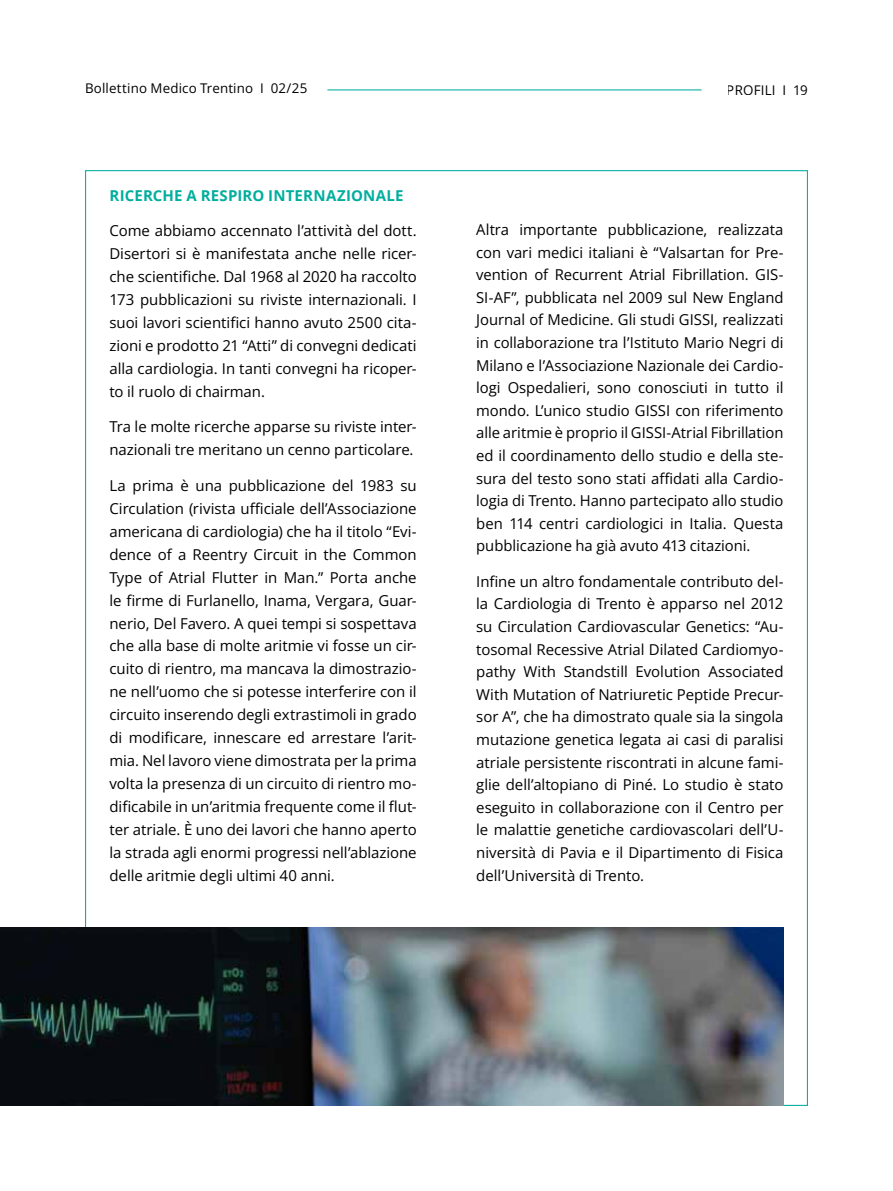
<style>
.page{position:relative;width:893px;height:1191px;background:#fff}
.page>*{position:absolute;margin:0;border:0;box-sizing:border-box;transform-origin:0 0}
.t1{font:15px/22.6px "Open Sans";letter-spacing:-.005em;color:#000;text-align:justify}
.t2{font:700 15px "Open Sans";letter-spacing:.015em;color:#00ae9d}
.t3{font:13.35px "Open Sans";letter-spacing:.01em;color:#000}
</style>
<div class="page">
<hr style="left:327px;top:89px;width:375px;height:1px;background:#00ae9d">
<img style="left:0;top:928px;width:783px;height:178px">
<p class="t3" style="left:85px;top:79px;width:224px">Bollettino Medico Trentino I 02/25</p>
<p class="t3" style="left:727px;top:80px;width:83px">PROFILI I 19</p>
<p class="t2" style="left:109px;top:185px;width:296px">RICERCHE A RESPIRO INTERNAZIONALE</p>
<p class="t1" style="left:109px;top:219px;width:309px">Come abbiamo accennato l’attività del dott.<br>Disertori si è manifestata anche nelle ricer&shy;che scientifiche. Dal 1968 al 2020 ha raccolto 173 pubblicazioni su riviste internazionali. I suoi lavori scientifici hanno avuto 2500 cita&shy;zioni e prodotto 21 “Atti” di convegni dedicati alla cardiologia. In tanti convegni ha ricoper&shy;to il ruolo di chairman.</p>
<p class="t1" style="left:109px;top:415px;width:309px">Tra le molte ricerche apparse su riviste inter&shy;nazionali tre meritano un cenno particolare.</p>
<p class="t1" style="left:109px;top:474px;width:309px">La prima è una pubblicazione del 1983 su Circulation (rivista ufficiale dell’Associazione americana di cardiologia) che ha il titolo “Evi&shy;dence of a Reentry Circuit in the Common Type of Atrial Flutter in Man.” Porta anche le firme di Furlanello, Inama, Vergara, Guar&shy;nerio, Del Favero. A quei tempi si sospettava che alla base di molte aritmie vi fosse un cir&shy;cuito di rientro, ma mancava la dimostrazio&shy;ne nell’uomo che si potesse interferire con il circuito inserendo degli extrastimoli in grado di modificare, innescare ed arrestare l’arit&shy;mia. Nel lavoro viene dimostrata per la prima volta la presenza di un circuito di rientro mo&shy;dificabile in un’aritmia frequente come il flut&shy;ter atriale. È uno dei lavori che hanno aperto la strada agli enormi progressi nell’ablazione delle aritmie degli ultimi 40 anni.</p>
<p class="t1" style="left:476px;top:218px;width:309px">Altra importante pubblicazione, realizzata con vari medici italiani è “Valsartan for Pre&shy;vention of Recurrent Atrial Fibrillation. GIS-SI-AF”, pubblicata nel 2009 sul New England Journal of Medicine. Gli studi GISSI, realizzati in collaborazione tra l’Istituto Mario Negri di Milano e l’Associazione Nazionale dei Cardio&shy;logi Ospedalieri, sono conosciuti in tutto il mondo. L’unico studio GISSI con riferimento alle aritmie è proprio il GISSI-Atrial Fibrillation ed il coordinamento dello studio e della ste&shy;sura del testo sono stati affidati alla Cardio&shy;logia di Trento. Hanno partecipato allo studio ben 114 centri cardiologici in Italia. Questa pubblicazione ha già avuto 413 citazioni.</p>
<p class="t1" style="left:476px;top:569px;width:309px">Infine un altro fondamentale contributo del&shy;la Cardiologia di Trento è apparso nel 2012 su Circulation Cardiovascular Genetics: “Au&shy;tosomal Recessive Atrial Dilated Cardiomyo&shy;pathy With Standstill Evolution Associated With Mutation of Natriuretic Peptide Precur&shy;sor A”, che ha dimostrato quale sia la singola mutazione genetica legata ai casi di paralisi atriale persistente riscontrati in alcune fami&shy;glie dell’altopiano di Piné. Lo studio è stato eseguito in collaborazione con il Centro per le malattie genetiche cardiovascolari dell’U&shy;niversità di Pavia e il Dipartimento di Fisica dell’Università di Trento.</p>
</div>
